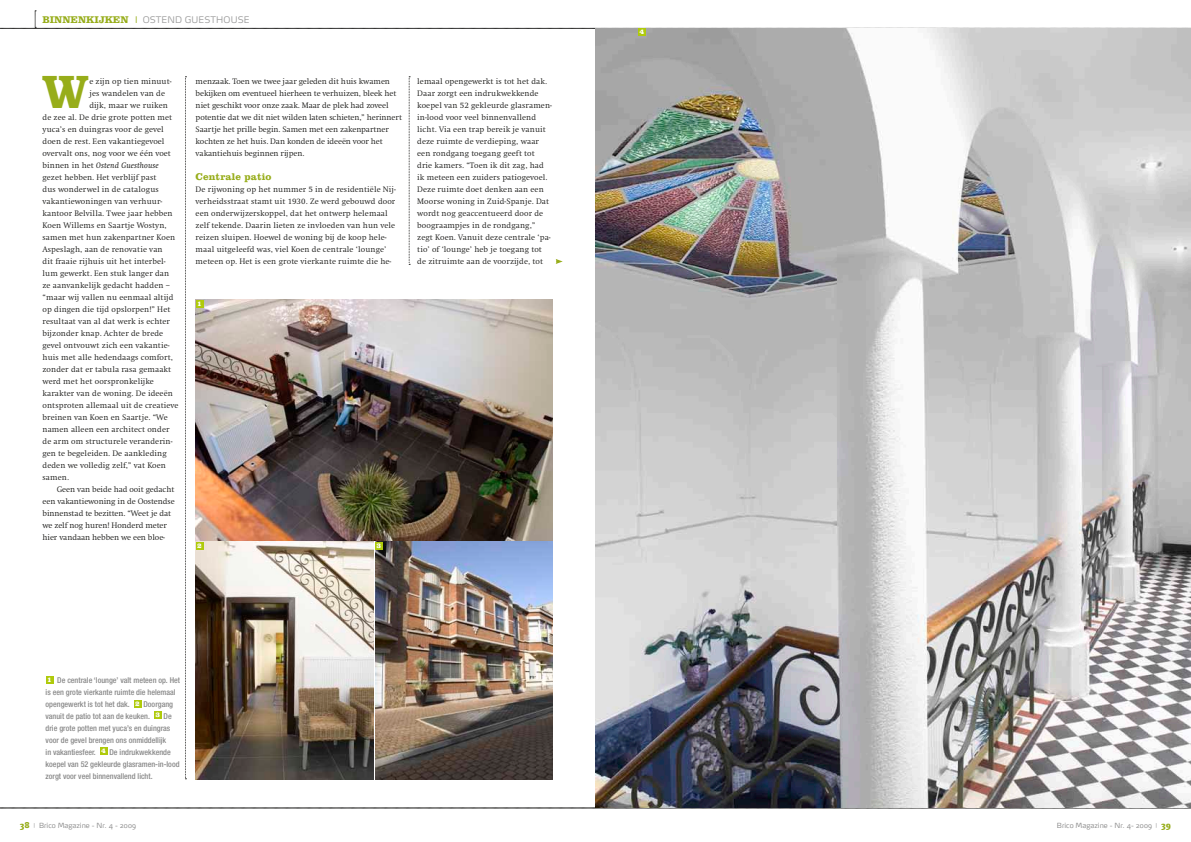
<style>
.page{position:relative;width:1191px;height:842px;background:#fff}
.page>*{position:absolute;margin:0;border:0;box-sizing:border-box;transform-origin:0 0}
.t1{font:700 47.8px "Clarendon BT";color:#97ad1a}
.t2{font:700 10px "Clarendon BT";letter-spacing:.01em;color:#97ad1a}
.t3{font:300 9px "Max Pro";letter-spacing:.015em;color:#9d9d9d}
.t4{font:300 8.3px/12px "Swift EF";letter-spacing:.01em;color:#1d1d1b}
.t5{font:300 8.3px/12px "Swift EF";letter-spacing:-.01em;color:#1d1d1b}
.t6{font:italic 8.3px "Swift EF";letter-spacing:.01em;color:#1d1d1b}
.t7{font:500 condensed 8px/12px "Helvetica Neue LT Std";color:#878787}
.t8{font:900 7.2px "Clarendon BT";color:#fff}
.t9{font:300 7px "Max Pro";color:#878787}
.s1{font-family:"Clarendon BT";font-weight:700;font-size:10px;color:#97ad1a}
.s2{color:#97ad1a}
.s3{font-weight:300;font-style:normal}
.s4{font-family:"Clarendon BT";font-weight:900;font-stretch:normal;font-size:7.2px;color:#fff}
.s5{font-weight:900;font-size:8px;color:#97ad1a}
.s6{font-size:5px}
</style>
<div class="page">
<svg style="left:0;top:11px;width:1191px;height:18px"></svg>
<svg style="left:0;top:808px;width:1191px;height:1px"></svg>
<img style="left:595px;top:28px;width:596px;height:780px">
<img style="left:375px;top:542px;width:178px;height:237px">
<img style="left:196px;top:542px;width:177px;height:237px">
<img style="left:196px;top:300px;width:357px;height:240px">
<svg style="left:409px;top:77px;width:1px;height:188px"></svg>
<svg style="left:185px;top:77px;width:1px;height:702px"></svg>
<div style="left:46px;top:676px;width:7px;height:8px;background:#afca0b"></div>
<div style="left:134px;top:700px;width:8px;height:8px;background:#afca0b"></div>
<div style="left:154px;top:711px;width:8px;height:8px;background:#afca0b"></div>
<div style="left:100px;top:747px;width:8px;height:8px;background:#afca0b"></div>
<div style="left:196px;top:300px;width:7px;height:8px;background:#afca0b"></div>
<div style="left:196px;top:542px;width:7px;height:7px;background:#afca0b"></div>
<div style="left:375px;top:542px;width:8px;height:7px;background:#afca0b"></div>
<svg style="left:555px;top:259px;width:8px;height:5px"></svg>
<div style="left:638px;top:28px;width:8px;height:8px;background:#afca0b"></div>
<p class="t3" style="left:43px;top:14px;width:209px"><span class="s1">Binnenkijken</span> <span class="s2">I</span> Osten d Guestho use</p>
<h1 class="t1" style="left:42px;top:62px;width:48px">W</h1>
<p class="t4" style="left:89px;top:75px;width:84px">e zijn op tien minuut-</p>
<p class="t4" style="left:89px;top:87px;width:77px">jes wandelen van de</p>
<p class="t4" style="left:89px;top:99px;width:80px">dijk, maar we ruiken</p>
<p class="t4" style="left:43px;top:111px;width:131px">de zee al. De drie grote potten met</p>
<p class="t4" style="left:43px;top:123px;width:123px">yuca’s en duingras voor de gevel</p>
<p class="t4" style="left:43px;top:135px;width:124px">doen de rest. Een vakantiegevoel</p>
<p class="t4" style="left:43px;top:147px;width:130px">overvalt ons, nog voor we één voet</p>
<p class="t6" style="left:43px;top:161px;width:118px"><span class="s3">binnen in het</span> Ostend Guesthouse</p>
<p class="t4" style="left:43px;top:171px;width:115px">gezet hebben. Het verblijf past</p>
<p class="t4" style="left:43px;top:183px;width:118px">dus wonderwel in de catalogus</p>
<p class="t4" style="left:43px;top:195px;width:121px">vakantiewoningen van verhuur-</p>
<p class="t4" style="left:43px;top:207px;width:131px">kantoor Belvilla. Twee jaar hebben</p>
<p class="t4" style="left:43px;top:219px;width:126px">Koen Willems en Saartje Wostyn,</p>
<p class="t4" style="left:43px;top:231px;width:134px">samen met hun zakenpartner Koen</p>
<p class="t4" style="left:43px;top:243px;width:122px">Aspeslagh, aan de renovatie van</p>
<p class="t4" style="left:43px;top:255px;width:125px">dit fraaie rijhuis uit het interbel-</p>
<p class="t4" style="left:43px;top:267px;width:128px">lum gewerkt. Een stuk langer dan</p>
<p class="t4" style="left:43px;top:279px;width:129px">ze aanvankelijk gedacht hadden –</p>
<p class="t4" style="left:43px;top:291px;width:132px">“maar wij vallen nu eenmaal altijd</p>
<p class="t4" style="left:43px;top:303px;width:129px">op dingen die tijd opslorpen!” Het</p>
<p class="t4" style="left:43px;top:315px;width:129px">resultaat van al dat werk is echter</p>
<p class="t4" style="left:43px;top:327px;width:122px">bijzonder knap. Achter de brede</p>
<p class="t4" style="left:43px;top:339px;width:128px">gevel ontvouwt zich een vakantie-</p>
<p class="t4" style="left:43px;top:351px;width:132px">huis met alle hedendaags comfort,</p>
<p class="t4" style="left:43px;top:363px;width:130px">zonder dat er tabula rasa gemaakt</p>
<p class="t4" style="left:43px;top:375px;width:113px">werd met het oorspronkelijke</p>
<p class="t4" style="left:43px;top:387px;width:132px">karakter van de woning. De ideeën</p>
<p class="t4" style="left:43px;top:399px;width:137px">ontsproten allemaal uit de creatieve</p>
<p class="t4" style="left:43px;top:411px;width:127px">breinen van Koen en Saartje. “We</p>
<p class="t4" style="left:43px;top:423px;width:128px">namen alleen een architect onder</p>
<p class="t4" style="left:43px;top:435px;width:131px">de arm om structurele veranderin-</p>
<p class="t4" style="left:43px;top:447px;width:126px">gen te begeleiden. De aankleding</p>
<p class="t4" style="left:43px;top:460px;width:125px">deden we volledig zelf,” vat Koen</p>
<p class="t4" style="left:43px;top:472px;width:28px">samen.</p>
<p class="t5" style="left:57px;top:484px;width:119px">Geen van beide had ooit gedacht</p>
<p class="t5" style="left:43px;top:496px;width:134px">een vakantiewoning in de Oostendse</p>
<p class="t5" style="left:43px;top:508px;width:130px">binnenstad te bezitten. “Weet je dat</p>
<p class="t5" style="left:43px;top:520px;width:126px">we zelf nog huren! Honderd meter</p>
<p class="t5" style="left:43px;top:532px;width:124px">hier vandaan hebben we een bloe-</p>
<p class="t5" style="left:196px;top:75px;width:208px">menzaak. Toen we twee jaar geleden dit huis kwamen bekijken om eventueel hierheen te verhuizen, bleek het niet geschikt voor onze zaak. Maar de plek had zoveel potentie dat we dit niet wilden laten schieten,” herinnert Saartje het prille begin. Samen met een zakenpartner kochten ze het huis. Dan konden de ideeën voor het vakantiehuis beginnen rijpen.</p>
<p class="t2" style="left:196px;top:170px;width:77px">Centrale patio</p>
<p class="t4" style="left:196px;top:183px;width:202px">De rijwoning op het nummer 5 in de residentiële Nij&shy;verheidsstraat stamt uit 1930. Ze werd gebouwd door een onderwijzerskoppel, dat het ontwerp helemaal zelf tekende. Daarin lieten ze invloeden van hun vele reizen sluipen. Hoewel de woning bij de koop hele&shy;maal uitgeleefd was, viel Koen de centrale ‘lounge’ meteen op. Het is een grote vierkante ruimte die he-</p>
<p class="t8" style="left:197px;top:299px;width:6px">1</p>
<p class="t4" style="left:417px;top:75px;width:136px">lemaal opengewerkt is tot het dak.<br>Daar zorgt een indrukwekkende koepel van 52 gekleurde glasramen&shy;in-lood voor veel binnenvallend licht. Via een trap bereik je vanuit deze ruimte de verdieping, waar een rondgang toegang geeft tot<br>drie kamers. “Toen ik dit zag, had ik meteen een zuiders patiogevoel.<br>Deze ruimte doet denken aan een Moorse woning in Zuid-Spanje. Dat wordt nog geaccentueerd door de boograampjes in de rondgang,” zegt Koen. Vanuit deze centrale ‘pa&shy;tio’ of ‘lounge’ heb je toegang tot de zitruimte aan de voorzijde, tot</p>
<p class="t8" style="left:197px;top:541px;width:6px">2</p>
<p class="t8" style="left:377px;top:541px;width:6px">3</p>
<p class="t7" style="left:46px;top:674px;width:136px"><span class="s4">1</span> De centrale ‘lounge’ valt meteen op. Het is een grote vierkante ruimte die helemaal opengewerkt is tot het dak. <span class="s4">2</span> Doorgang vanuit de patio tot aan de keuken. <sup>3</sup> De drie grote potten met yuca’s en duingras voor de gevel brengen ons onmiddellijk<br>in vakantiesfeer. <sup>4</sup> De indrukwekkende koepel van 52 gekleurde glasramen-in-lood zorgt voor veel binnenvallend licht.</p>
<p class="t9" style="left:20px;top:821px;width:118px"><span class="s5">38</span> <span class="s6">|</span> Brico Magazine - Nr. 4 - 2009</p>
<p class="t8" style="left:639px;top:27px;width:6px">4</p>
<p class="t9" style="left:1057px;top:821px;width:116px">Brico Magazine - Nr. 4- 2009 <span class="s6">|</span> <span class="s5">39</span></p>
</div>
